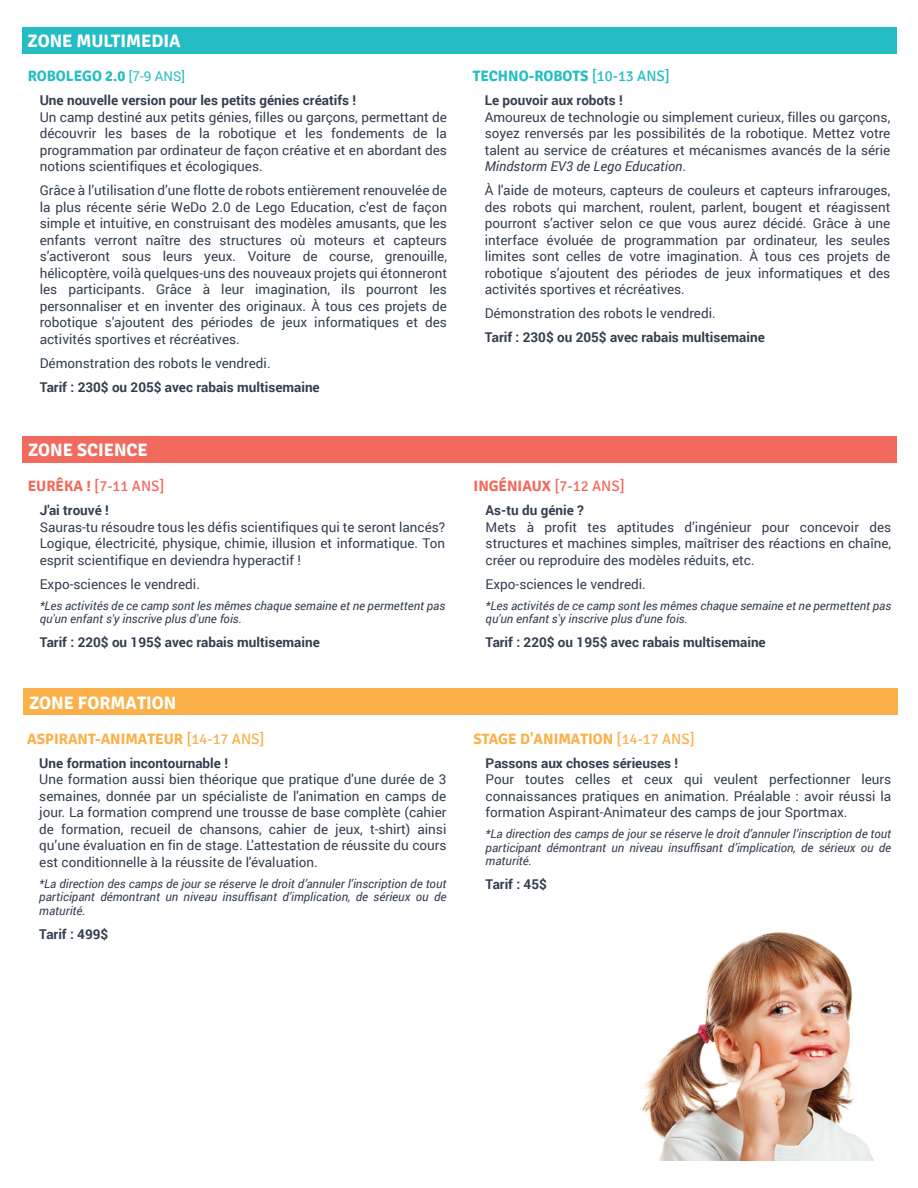
<style>
.page{position:relative;width:918px;height:1188px;background:#fff}
.page>*{position:absolute;margin:0;border:0;box-sizing:border-box;transform-origin:0 0}
.t1{font:700 18px "Signika";color:#fff}
.t2{font:700 15px "Signika";color:#fbb049}
.t3{font:700 15px "Signika";color:#23bdc3}
.t4{font:700 15px "Signika";color:#f26a5d}
.t5{font:15px "Signika";color:#f26a5d}
.t6{font:13.5px/16.5px "Roboto";color:#333f50;text-align:justify}
.t7{font:700 13.5px "Roboto";color:#333f50}
.t8{font:italic 12px/13.5px "Roboto";color:#333f50}
.s1{font-family:"Roboto";font-weight:400;font-size:13.5px}
.s2{font-weight:700}
.s3{font-weight:400}
.s4{font-style:italic}
</style>
<div class="page">
<img style="left:640px;top:932px;width:234px;height:228px">
<div style="left:22px;top:27px;width:875px;height:27px;background:#23bdc3"></div>
<div style="left:22px;top:436px;width:875px;height:27px;background:#f26a5d"></div>
<div style="left:23px;top:688px;width:875px;height:27px;background:#fbb049"></div>
<h1 class="t1" style="left:28px;top:31px;width:155px">ZONE MULTIMEDIA</h1>
<p class="t3" style="left:28px;top:67px;width:159px">ROBOLEGO 2.0 <span class="s1">[7-9 ANS]</span></p>
<p class="t7" style="left:40px;top:91px;width:318px">Une nouvelle version pour les petits génies créatifs !</p>
<p class="t6" style="left:40px;top:108px;width:409px">Un camp destiné aux petits génies, filles ou garçons, permettant de découvrir les bases de la robotique et les fondements de la programmation par ordinateur de façon créative et en abordant des notions scientifiques et écologiques.</p>
<p class="t6" style="left:40px;top:182px;width:409px">Grâce à l’utilisation d’une flotte de robots entièrement renouvelée de la plus récente série WeDo 2.0 de Lego Education, c’est de façon simple et intuitive, en construisant des modèles amusants, que les enfants verront naître des structures où moteurs et capteurs s’activeront sous leurs yeux. Voiture de course, grenouille, hélicoptère, voilà quelques-uns des nouveaux projets qui étonneront les participants. Grâce à leur imagination, ils pourront les personnaliser et en inventer des originaux. À tous ces projets de robotique s’ajoutent des périodes de jeux informatiques et des activités sportives et récréatives.</p>
<p class="t6" style="left:40px;top:354px;width:232px">Démonstration des robots le vendredi.</p>
<p class="t7" style="left:40px;top:378px;width:282px">Tarif : 230$ ou 205$ avec rabais multisemaine</p>
<h1 class="t1" style="left:28px;top:439px;width:121px">ZONE SCIENCE</h1>
<p class="t5" style="left:28px;top:478px;width:139px"><span class="s2">EURÊKA !</span> [7-11 ANS]</p>
<p class="t7" style="left:40px;top:501px;width:71px">J'ai trouvé !</p>
<p class="t6" style="left:40px;top:518px;width:407px">Sauras-tu résoudre tous les défis scientifiques qui te seront lancés?<br>Logique, électricité, physique, chimie, illusion et informatique. Ton esprit scientifique en deviendra hyperactif !</p>
<p class="t6" style="left:40px;top:575px;width:162px">Expo-sciences le vendredi.</p>
<p class="t8" style="left:40px;top:598px;width:407px">*Les activités de ce camp sont les mêmes chaque semaine et ne permettent pas qu'un enfant s'y inscrive plus d'une fois.</p>
<p class="t7" style="left:40px;top:633px;width:282px">Tarif : 220$ ou 195$ avec rabais multisemaine</p>
<h1 class="t1" style="left:29px;top:692px;width:149px">ZONE FORMATION</h1>
<p class="t2" style="left:27px;top:729px;width:239px">ASPIRANT-ANIMATEUR <span class="s3">[14-17 ANS]</span></p>
<p class="t7" style="left:39px;top:753px;width:190px">Une formation incontournable !</p>
<p class="t6" style="left:39px;top:771px;width:409px">Une formation aussi bien théorique que pratique d'une durée de 3 semaines, donnée par un spécialiste de l'animation en camps de jour. La formation comprend une trousse de base complète (cahier de formation, recueil de chansons, cahier de jeux, t-shirt) ainsi qu’une évaluation en fin de stage. L'attestation de réussite du cours est conditionnelle à la réussite de l'évaluation.</p>
<p class="t8" style="left:39px;top:876px;width:409px;text-align:justify">*La direction des camps de jour se réserve le droit d’annuler l’inscription de tout participant démontrant un niveau insuffisant d’implication, de sérieux ou de maturité.</p>
<p class="t7" style="left:39px;top:924px;width:71px">Tarif : 499$</p>
<p class="t3" style="left:473px;top:67px;width:199px">TECHNO-ROBOTS <span class="s3">[10-13 ANS]</span></p>
<p class="t7" style="left:485px;top:91px;width:140px">Le pouvoir aux robots !</p>
<p class="t6" style="left:485px;top:108px;width:407px">Amoureux de technologie ou simplement curieux, filles ou garçons, soyez renversés par les possibilités de la robotique. Mettez votre talent au service de créatures et mécanismes avancés de la série <span class="s4">Mindstorm EV3 de Lego Education</span>.</p>
<p class="t6" style="left:485px;top:182px;width:407px">À l'aide de moteurs, capteurs de couleurs et capteurs infrarouges, des robots qui marchent, roulent, parlent, bougent et réagissent pourront s’activer selon ce que vous aurez décidé. Grâce à une interface évoluée de programmation par ordinateur, les seules limites sont celles de votre imagination. À tous ces projets de robotique s’ajoutent des périodes de jeux informatiques et des activités sportives et récréatives.</p>
<p class="t6" style="left:485px;top:305px;width:232px">Démonstration des robots le vendredi.</p>
<p class="t7" style="left:485px;top:328px;width:282px">Tarif : 230$ ou 205$ avec rabais multisemaine</p>
<p class="t4" style="left:474px;top:477px;width:153px">INGÉNIAUX <span class="s3">[7-12 ANS]</span></p>
<p class="t7" style="left:486px;top:501px;width:100px">As-tu du génie ?</p>
<p class="t6" style="left:486px;top:518px;width:407px">Mets à profit tes aptitudes d’ingénieur pour concevoir des structures et machines simples, maîtriser des réactions en chaîne, créer ou reproduire des modèles réduits, etc.</p>
<p class="t6" style="left:486px;top:575px;width:162px">Expo-sciences le vendredi.</p>
<p class="t8" style="left:486px;top:598px;width:407px">*Les activités de ce camp sont les mêmes chaque semaine et ne permettent pas qu'un enfant s'y inscrive plus d'une fois.</p>
<p class="t7" style="left:486px;top:633px;width:282px">Tarif : 220$ ou 195$ avec rabais multisemaine</p>
<p class="t2" style="left:474px;top:729px;width:223px">STAGE D'ANIMATION <span class="s3">[14-17 ANS]</span></p>
<p class="t7" style="left:486px;top:753px;width:194px">Passons aux choses sérieuses !</p>
<p class="t6" style="left:486px;top:771px;width:407px">Pour toutes celles et ceux qui veulent perfectionner leurs connaissances pratiques en animation. Préalable : avoir réussi la formation Aspirant-Animateur des camps de jour Sportmax.</p>
<p class="t8" style="left:486px;top:827px;width:407px;text-align:justify">*La direction des camps de jour se réserve le droit d’annuler l’inscription de tout participant démontrant un niveau insuffisant d’implication, de sérieux ou de maturité.</p>
<p class="t7" style="left:486px;top:875px;width:63px">Tarif : 45$</p>
</div>
